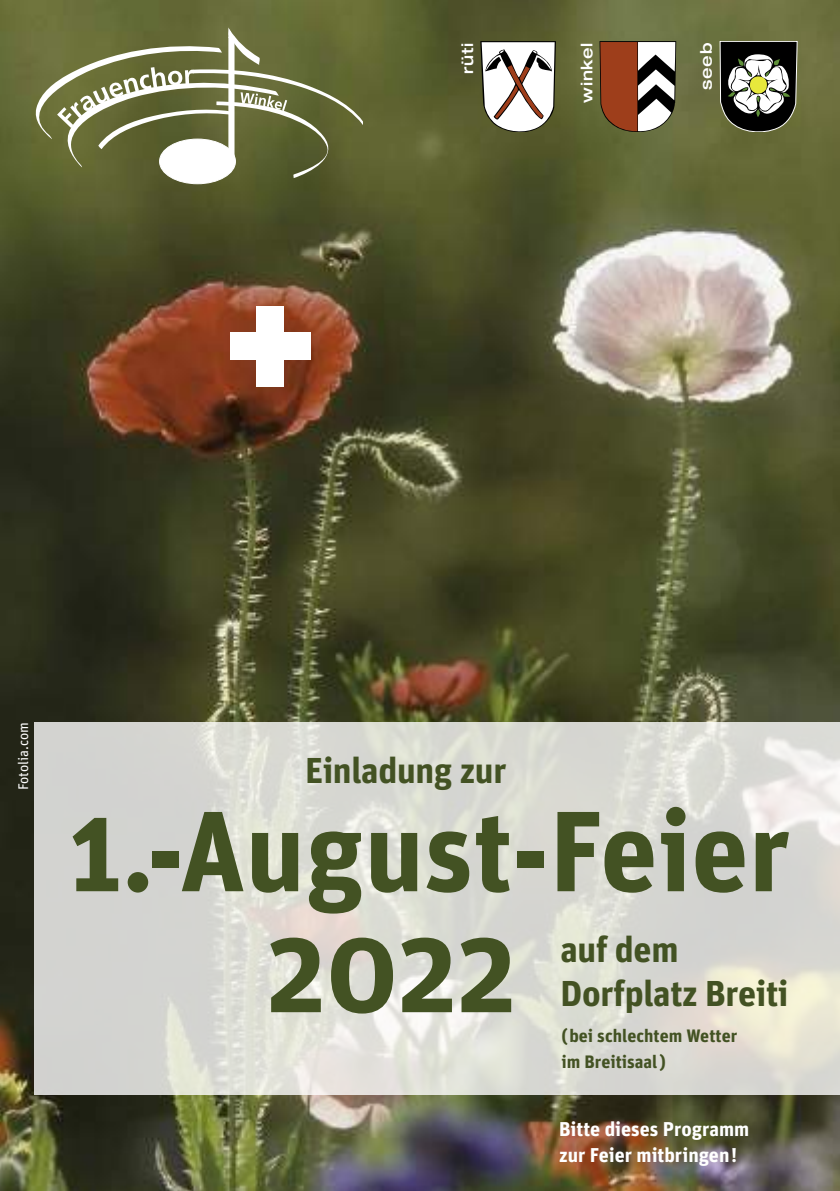
<style>
.page{position:relative;width:840px;height:1191px;background:#fff}
.page>*{position:absolute;margin:0;border:0;box-sizing:border-box;transform-origin:0 0}
.t1{font:700 114px "Unit OT";color:#435223}
.t2{font:700 36px "Unit OT";letter-spacing:-.01em;color:#435223}
.t3{font:700 20px/26px "Unit OT";color:#fff}
.t4{font:700 18px/26px "Unit OT";color:#435223}
.t5{font:500 expanded 16px "Helvetica Neue";letter-spacing:.045em;color:#fff}
.t6{font:14px "Unit";color:#fff}
</style>
<div class="page">
<img style="left:0;top:0;width:839px;height:1191px">
<svg style="left:34px;top:721px;width:805px;height:373px;background:#dbdbd4"></svg>
<div style="left:159px;top:139px;width:76px;height:45px;background:#fff;border-radius:50%"></div>
<svg style="left:36px;top:27px;width:326px;height:151px"></svg>
<svg style="left:719px;top:41px;width:78px;height:91px"></svg>
<svg style="left:599px;top:41px;width:76px;height:91px"></svg>
<svg style="left:480px;top:41px;width:75px;height:91px"></svg>
<div style="left:257px;top:306px;width:27px;height:81px;background:#fff"></div>
<div style="left:230px;top:333px;width:80px;height:27px;background:#fff"></div>
<p class="t5" style="left:457px;top:74px;width:33px;rotate:-90deg">rüti</p>
<p class="t5" style="left:576px;top:103px;width:61px;rotate:-90deg">winkel</p>
<p class="t5" style="left:695px;top:90px;width:49px;rotate:-90deg">seeb</p>
<p class="t6" style="left:15px;top:790px;width:70px;rotate:-90deg">Fotolia.com</p>
<h2 class="t2" style="left:305px;top:747px;width:203px">Einladung zur</h2>
<h1 class="t1" style="left:68px;top:777px;width:723px">1.-August-Feier</h1>
<h1 class="t1" style="left:266px;top:898px;width:251px">2022</h1>
<h2 class="t2" style="left:560px;top:926px;width:119px">auf dem</h2>
<h2 class="t2" style="left:560px;top:970px;width:229px">Dorfplatz Breiti</h2>
<p class="t4" style="left:561px;top:1022px;width:177px">(bei schlechtem Wetter im Breitisaal )</p>
<p class="t3" style="left:559px;top:1115px;width:191px">Bitte dieses Programm zur Feier mitbringen!</p>
</div>
